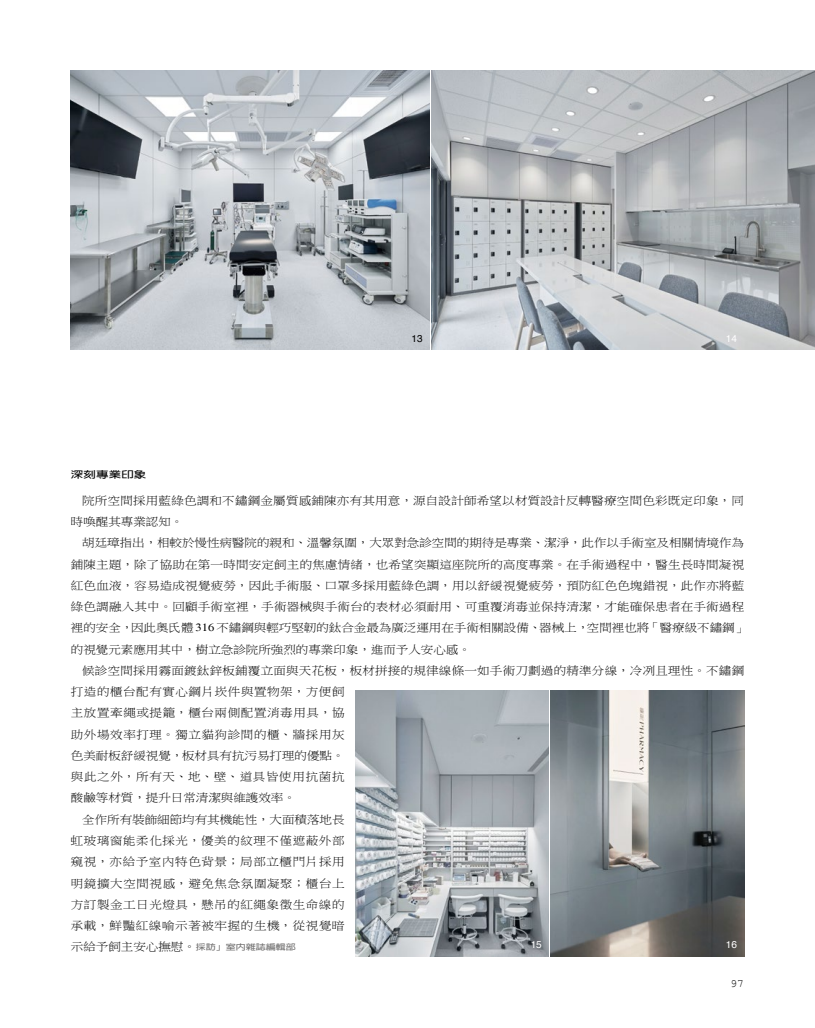
<style>
.page{position:relative;width:815px;height:1028px;background:#fff}
.page>*{position:absolute;margin:0;border:0;box-sizing:border-box;transform-origin:0 0}
.t1{font:11.25px "Ming Li U";letter-spacing:.02em;color:#000;scale:1.11 1}
.t2{font:11.25px "Ming Li U";color:#000;scale:1.11 1}
.t3{font:11.25px "Ming Li U";letter-spacing:.05em;color:#000;scale:1.11 1}
.t4{font:11.25px "Ming Li U";letter-spacing:.045em;color:#000;scale:1.11 1}
.t5{font:11.25px "Ming Li U";letter-spacing:.055em;color:#000;scale:1.11 1}
.t6{font:11.25px "Courier New";color:#000}
.t7{font:10px "Helvetica";color:#fff}
.t8{font:10px "Helvetica";color:#000}
.t9{font:700 9.38px "AR Hei B5";letter-spacing:.005em;color:#000;scale:1.33 1}
.s1{font-family:"Times"}
.s2{font-family:"AR Hei B5";font-weight:700;font-size:8px;color:#727171}
</style>
<div class="page">
<img style="left:71px;top:71px;width:744px;height:279px">
<img style="left:355px;top:690px;width:389px;height:266px">
<p class="t8" style="left:412px;top:331px;width:13px">13</p>
<p class="t7" style="left:726px;top:331px;width:13px">14</p>
<p class="t9" style="left:71px;top:469px;width:58px">深刻專業印象</p>
<p class="t1" style="left:82px;top:495px;width:598px">院所空間採用藍綠色調和不鏽鋼金屬質感鋪陳亦有其用意，源自設計師希望以材質設計反轉醫療空間色彩既定印象，同</p>
<p class="t2" style="left:71px;top:516px;width:103px">時喚醒其專業認知。</p>
<p class="t2" style="left:82px;top:537px;width:598px">胡廷璋指出，相較於慢性病醫院的親和、溫馨氛圍，大眾對急診空間的期待是專業、潔淨，此作以手術室及相關情境作為</p>
<p class="t1" style="left:71px;top:558px;width:608px">鋪陳主題，除了協助在第一時間安定飼主的焦慮情緒，也希望突顯這座院所的高度專業。在手術過程中，醫生長時間凝視</p>
<p class="t1" style="left:71px;top:580px;width:608px">紅色血液，容易造成視覺疲勞，因此手術服、口罩多採用藍綠色調，用以舒緩視覺疲勞，預防紅色色塊錯視，此作亦將藍</p>
<p class="t1" style="left:71px;top:601px;width:608px">綠色調融入其中。回顧手術室裡，手術器械與手術台的表材必須耐用、可重覆消毒並保持清潔，才能確保患者在手術過程</p>
<p class="t2" style="left:71px;top:622px;width:611px">裡的安全，因此奧氏體 <span class="s1">316</span> 不鏽鋼與輕巧堅韌的鈦合金最為廣泛運用在手術相關設備、器械上，空間裡也將「醫療級不鏽鋼」</p>
<p class="t2" style="left:71px;top:643px;width:362px">的視覺元素應用其中，樹立急診院所強烈的專業印象，進而予人安心感。</p>
<p class="t1" style="left:82px;top:665px;width:598px">候診空間採用霧面鍍鈦鋅板鋪覆立面與天花板，板材拼接的規律線條一如手術刀劃過的精準分線，冷冽且理性。不鏽鋼</p>
<p class="t4" style="left:71px;top:686px;width:248px">打造的櫃台配有實心鋼片崁件與置物架，方便飼</p>
<p class="t3" style="left:71px;top:707px;width:248px">主放置牽繩或提籠，櫃台兩側配置消毒用具，協</p>
<p class="t3" style="left:71px;top:728px;width:248px">助外場效率打理。獨立貓狗診間的櫃、牆採用灰</p>
<p class="t2" style="left:71px;top:750px;width:248px">色美耐板舒緩視覺，板材具有抗污易打理的優點。</p>
<p class="t5" style="left:71px;top:771px;width:248px">與此之外，所有天、地、壁、道具皆使用抗菌抗</p>
<p class="t2" style="left:71px;top:792px;width:204px">酸鹼等材質，提升日常清潔與維護效率。</p>
<p class="t2" style="left:82px;top:813px;width:238px">全作所有裝飾細節均有其機能性，大面積落地長</p>
<p class="t4" style="left:71px;top:835px;width:248px">虹玻璃窗能柔化採光，優美的紋理不僅遮蔽外部</p>
<p class="t3" style="left:71px;top:856px;width:248px">窺視，亦給予室內特色背景；局部立櫃門片採用</p>
<p class="t3" style="left:71px;top:877px;width:248px">明鏡擴大空間視感，避免焦急氛圍凝聚；櫃台上</p>
<p class="t4" style="left:71px;top:898px;width:248px">方訂製金工日光燈具，懸吊的紅繩象徵生命線的</p>
<p class="t3" style="left:71px;top:920px;width:248px">承載，鮮豔紅線喻示著被牢握的生機，從視覺暗</p>
<p class="t2" style="left:71px;top:941px;width:204px">示給予飼主安心撫慰。<span class="s2">採訪」室內雜誌編輯部</span></p>
<p class="t7" style="left:531px;top:937px;width:13px">15</p>
<p class="t7" style="left:726px;top:937px;width:13px">16</p>
<p class="t6" style="left:730px;top:976px;width:15px">97</p>
</div>
